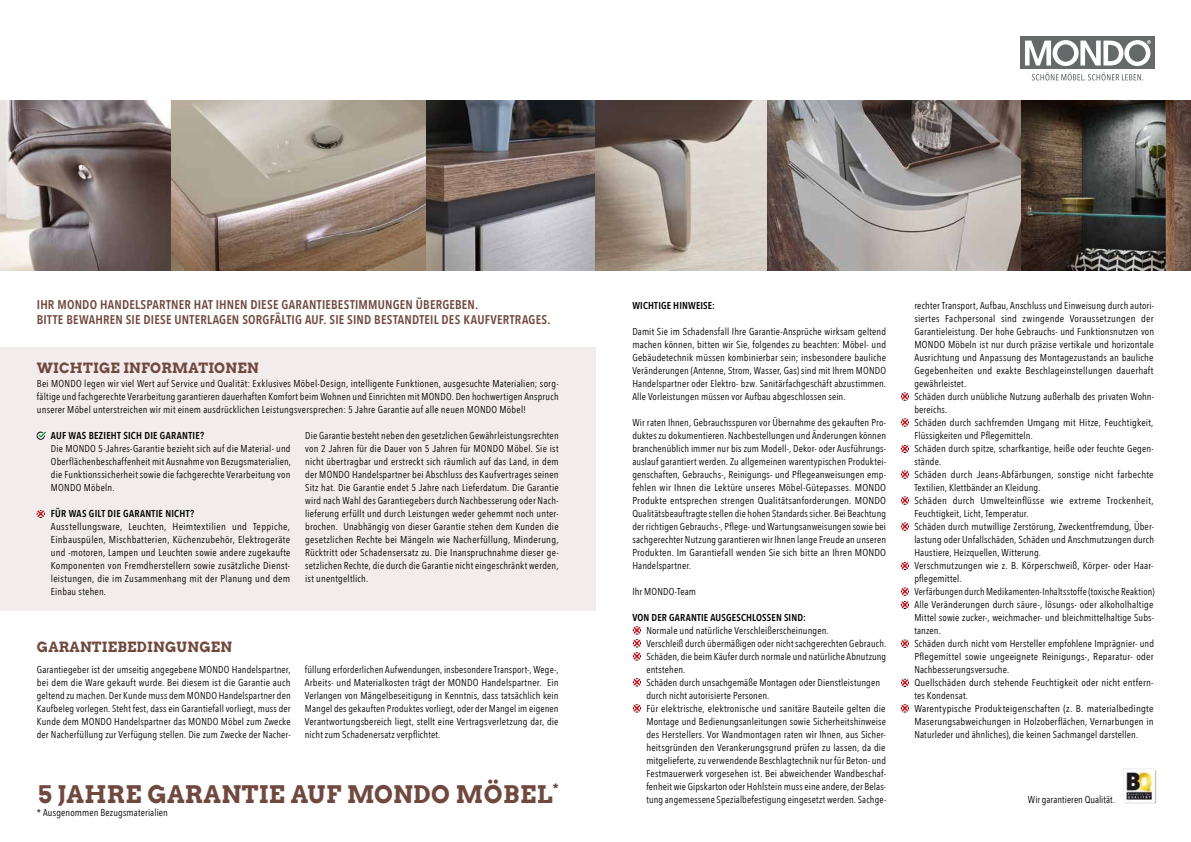
<style>
.page{position:relative;width:1191px;height:842px;background:#fff}
.page>*{position:absolute;margin:0;border:0;box-sizing:border-box;transform-origin:0 0}
.t1{font:700 24.2px "Arvo";letter-spacing:.02em;color:#70483e}
.t2{font:700 14.1px "Arvo";letter-spacing:.02em;color:#70483e}
.t3{font:600 condensed 12.6px/15.1px "Avenir Next LT Pro";letter-spacing:.015em;color:#70483e}
.t4{font:condensed 10px/13px "Avenir Next LT Pro";letter-spacing:.015em;color:#000;text-align:justify}
.t5{font:600 condensed 10px "Avenir Next LT Pro";letter-spacing:.02em;color:#000}
</style>
<div class="page">
<div style="left:0;top:348px;width:595px;height:263px;background:#f2edec"></div>
<img style="left:425px;top:100px;width:170px;height:171px">
<svg style="left:170px;top:100px;width:255px;height:171px"></svg>
<svg style="left:0;top:100px;width:170px;height:171px"></svg>
<svg style="left:37px;top:431px;width:10px;height:8px"></svg>
<svg style="left:36px;top:509px;width:9px;height:9px"></svg>
<img style="left:1123px;top:768px;width:33px;height:35px">
<div style="left:1020px;top:37px;width:134px;height:32px;background:#65696a"></div>
<svg style="left:1025px;top:40px;width:125px;height:26px"></svg>
<svg style="left:1031px;top:73px;width:112px;height:8px"></svg>
<img style="left:1020px;top:100px;width:171px;height:171px">
<svg style="left:766px;top:100px;width:254px;height:171px"></svg>
<svg style="left:595px;top:100px;width:171px;height:171px"></svg>
<svg style="left:632px;top:626px;width:10px;height:35px"></svg>
<svg style="left:632px;top:678px;width:10px;height:9px"></svg>
<svg style="left:632px;top:704px;width:10px;height:9px"></svg>
<svg style="left:900px;top:392px;width:9px;height:9px"></svg>
<svg style="left:900px;top:418px;width:9px;height:9px"></svg>
<svg style="left:900px;top:444px;width:9px;height:9px"></svg>
<svg style="left:900px;top:470px;width:9px;height:9px"></svg>
<svg style="left:900px;top:496px;width:9px;height:9px"></svg>
<svg style="left:900px;top:522px;width:9px;height:9px"></svg>
<svg style="left:900px;top:561px;width:9px;height:10px"></svg>
<svg style="left:900px;top:587px;width:9px;height:23px"></svg>
<svg style="left:900px;top:639px;width:9px;height:9px"></svg>
<svg style="left:900px;top:678px;width:9px;height:9px"></svg>
<svg style="left:900px;top:704px;width:9px;height:9px"></svg>
<p class="t3" style="left:37px;top:297px;width:515px">IHR MONDO HANDELSPARTNER HAT IHNEN DIESE GARANTIEBESTIMMUNGEN ÜBERGEBEN.<br>BITTE BEWAHREN SIE DIESE UNTERLAGEN SORGFÄLTIG AUF. SIE SIND BESTANDTEIL DES KAUFVERTRAGES.</p>
<h2 class="t2" style="left:37px;top:359px;width:223px">WICHTIGE INFORMATIONEN</h2>
<p class="t4" style="left:37px;top:377px;width:523px">Bei MONDO legen wir viel Wert auf Service und Qualität: Exklusives Möbel-Design, intelligente Funktionen, ausgesuchte Materialien; sorg&shy;fältige und fachgerechte Verarbeitung garantieren dauerhaften Komfort beim Wohnen und Einrichten mit MONDO. Den hochwertigen Anspruch unserer Möbel unterstreichen wir mit einem ausdrücklichen Leistungsversprechen: 5 Jahre Garantie auf alle neuen MONDO Möbel!</p>
<p class="t5" style="left:51px;top:429px;width:155px">AUF WAS BEZIEHT SICH DIE GARANTIE?</p>
<p class="t4" style="left:51px;top:442px;width:242px">Die MONDO 5-Jahres-Garantie bezieht sich auf die Material- und Oberflächenbeschaffenheit mit Ausnahme von Bezugsmaterialien, die Funktionssicherheit sowie die fachgerechte Verarbeitung von MONDO Möbeln.</p>
<p class="t5" style="left:51px;top:507px;width:145px">FÜR WAS GILT DIE GARANTIE NICHT?</p>
<p class="t4" style="left:51px;top:520px;width:241px">Ausstellungsware, Leuchten, Heimtextilien und Teppiche, Einbauspülen, Mischbatterien, Küchenzubehör, Elektrogeräte und -motoren, Lampen und Leuchten sowie andere zugekaufte Komponenten von Fremdherstellern sowie zusätzliche Dienst&shy;leistungen, die im Zusammenhang mit der Planung und dem Einbau stehen.</p>
<p class="t4" style="left:305px;top:429px;width:255px">Die Garantie besteht neben den gesetzlichen Gewährleistungsrechten von 2 Jahren für die Dauer von 5 Jahren für MONDO Möbel. Sie ist nicht übertragbar und erstreckt sich räumlich auf das Land, in dem der MONDO Handelspartner bei Abschluss des Kaufvertrages seinen Sitz hat. Die Garantie endet 5 Jahre nach Lieferdatum. Die Garantie wird nach Wahl des Garantiegebers durch Nachbesserung oder Nach&shy;lieferung erfüllt und durch Leistungen weder gehemmt noch unter&shy;brochen. Unabhängig von dieser Garantie stehen dem Kunden die gesetzlichen Rechte bei Mängeln wie Nacherfüllung, Minderung, Rücktritt oder Schadensersatz zu. Die Inanspruchnahme dieser ge&shy;setzlichen Rechte, die durch die Garantie nicht eingeschränkt werden, ist unentgeltlich.</p>
<h2 class="t2" style="left:37px;top:638px;width:197px">GARANTIEBEDINGUNGEN</h2>
<p class="t4" style="left:37px;top:663px;width:255px">Garantiegeber ist der umseitig angegebene MONDO Handelspartner, bei dem die Ware gekauft wurde. Bei diesem ist die Garantie auch geltend zu machen. Der Kunde muss dem MONDO Handelspartner den Kaufbeleg vorlegen. Steht fest, dass ein Garantiefall vorliegt, muss der Kunde dem MONDO Handelspartner das MONDO Möbel zum Zwecke der Nacherfüllung zur Verfügung stellen. Die zum Zwecke der Nacher-</p>
<p class="t4" style="left:305px;top:663px;width:255px">füllung erforderlichen Aufwendungen, insbesondere Transport-, Wege-, Arbeits- und Materialkosten trägt der MONDO Handelspartner. Ein Verlangen von Mängelbeseitigung in Kenntnis, dass tatsächlich kein Mangel des gekauften Produktes vorliegt, oder der Mangel im eigenen Verantwortungsbereich liegt, stellt eine Vertragsverletzung dar, die nicht zum Schadenersatz verpflichtet.</p>
<h1 class="t1" style="left:38px;top:779px;width:522px">5 JAHRE GARANTIE AUF MONDO MÖBEL<sup>*</sup></h1>
<p class="t4" style="left:37px;top:806px;width:133px">* Ausgenommen Bezugsmaterialien</p>
<p class="t5" style="left:632px;top:299px;width:84px">WICHTIGE HINWEISE:</p>
<p class="t4" style="left:632px;top:325px;width:255px">Damit Sie im Schadensfall Ihre Garantie-Ansprüche wirksam geltend machen können, bitten wir Sie, folgendes zu beachten: Möbel- und Gebäudetechnik müssen kombinierbar sein; insbesondere bauliche Veränderungen (Antenne, Strom, Wasser, Gas) sind mit Ihrem MONDO Handelspartner oder Elektro- bzw. Sanitärfachgeschäft abzustimmen.<br>Alle Vorleistungen müssen vor Aufbau abgeschlossen sein.</p>
<p class="t4" style="left:632px;top:416px;width:255px">Wir raten Ihnen, Gebrauchsspuren vor Übernahme des gekauften Pro&shy;duktes zu dokumentieren. Nachbestellungen und Änderungen können branchenüblich immer nur bis zum Modell-, Dekor- oder Ausführungs&shy;auslauf garantiert werden. Zu allgemeinen warentypischen Produktei&shy;genschaften, Gebrauchs-, Reinigungs- und Pflegeanweisungen emp&shy;fehlen wir Ihnen die Lektüre unseres Möbel-Gütepasses. MONDO Produkte entsprechen strengen Qualitätsanforderungen. MONDO Qualitätsbeauftragte stellen die hohen Standards sicher. Bei Beachtung der richtigen Gebrauchs-, Pflege- und Wartungsanweisungen sowie bei sachgerechter Nutzung garantieren wir Ihnen lange Freude an unseren Produkten. Im Garantiefall wenden Sie sich bitte an Ihren MONDO Handelspartner.</p>
<p class="t4" style="left:632px;top:585px;width:65px">Ihr MONDO-Team</p>
<p class="t5" style="left:632px;top:611px;width:175px">VON DER GARANTIE AUSGESCHLOSSEN SIND:</p>
<p class="t4" style="left:646px;top:624px;width:241px;text-align:left">Normale und natürliche Verschleißerscheinungen.<br>Verschleiß durch übermäßigen oder nicht sachgerechten Gebrauch.<br>Schäden, die beim Käufer durch normale und natürliche Abnutzung entstehen.<br>Schäden durch unsachgemäße Montagen oder Dienstleistungen durch nicht autorisierte Personen.<br>Für elektrische, elektronische und sanitäre Bauteile gelten die Montage und Bedienungsanleitungen sowie Sicherheitshinweise des Herstellers. Vor Wandmontagen raten wir Ihnen, aus Sicher&shy;heitsgründen den Verankerungsgrund prüfen zu lassen, da die mitgelieferte, zu verwendende Beschlagtechnik nur für Beton- und Festmauerwerk vorgesehen ist. Bei abweichender Wandbeschaf&shy;fenheit wie Gipskarton oder Hohlstein muss eine andere, der Belas&shy;tung angemessene Spezialbefestigung eingesetzt werden. Sachge-</p>
<p class="t4" style="left:914px;top:299px;width:242px;text-align:left">rechter Transport, Aufbau, Anschluss und Einweisung durch autori&shy;siertes Fachpersonal sind zwingende Voraussetzungen der Garantieleistung. Der hohe Gebrauchs- und Funktionsnutzen von MONDO Möbeln ist nur durch präzise vertikale und horizontale Ausrichtung und Anpassung des Montagezustands an bauliche Gegebenheiten und exakte Beschlageinstellungen dauerhaft gewährleistet.<br>Schäden durch unübliche Nutzung außerhalb des privaten Wohn&shy;bereichs.<br>Schäden durch sachfremden Umgang mit Hitze, Feuchtigkeit, Flüssigkeiten und Pflegemitteln.<br>Schäden durch spitze, scharfkantige, heiße oder feuchte Gegen&shy;stände.<br>Schäden durch Jeans-Abfärbungen, sonstige nicht farbechte Textilien, Klettbänder an Kleidung.<br>Schäden durch Umwelteinflüsse wie extreme Trockenheit, Feuchtigkeit, Licht, Temperatur.<br>Schäden durch mutwillige Zerstörung, Zweckentfremdung, Über&shy;lastung oder Unfallschäden, Schäden und Anschmutzungen durch Haustiere, Heizquellen, Witterung.<br>Verschmutzungen wie z. B. Körperschweiß, Körper- oder Haar&shy;pflegemittel.<br>Verfärbungen durch Medikamenten-Inhaltsstoffe (toxische Reaktion)<br>Alle Veränderungen durch säure-, lösungs- oder alkoholhaltige Mittel sowie zucker-, weichmacher- und bleichmittelhaltige Subs&shy;tanzen.<br>Schäden durch nicht vom Hersteller empfohlene Imprägnier- und Pflegemittel sowie ungeeignete Reinigungs-, Reparatur- oder Nachbesserungsversuche.<br>Quellschäden durch stehende Feuchtigkeit oder nicht entfern&shy;tes Kondensat.<br>Warentypische Produkteigenschaften (z. B. materialbedingte Maserungsabweichungen in Holzoberflächen, Vernarbungen in Naturleder und ähnliches), die keinen Sachmangel darstellen.</p>
<p class="t4" style="left:1028px;top:793px;width:89px">Wir garantieren Qualität.</p>
</div>
